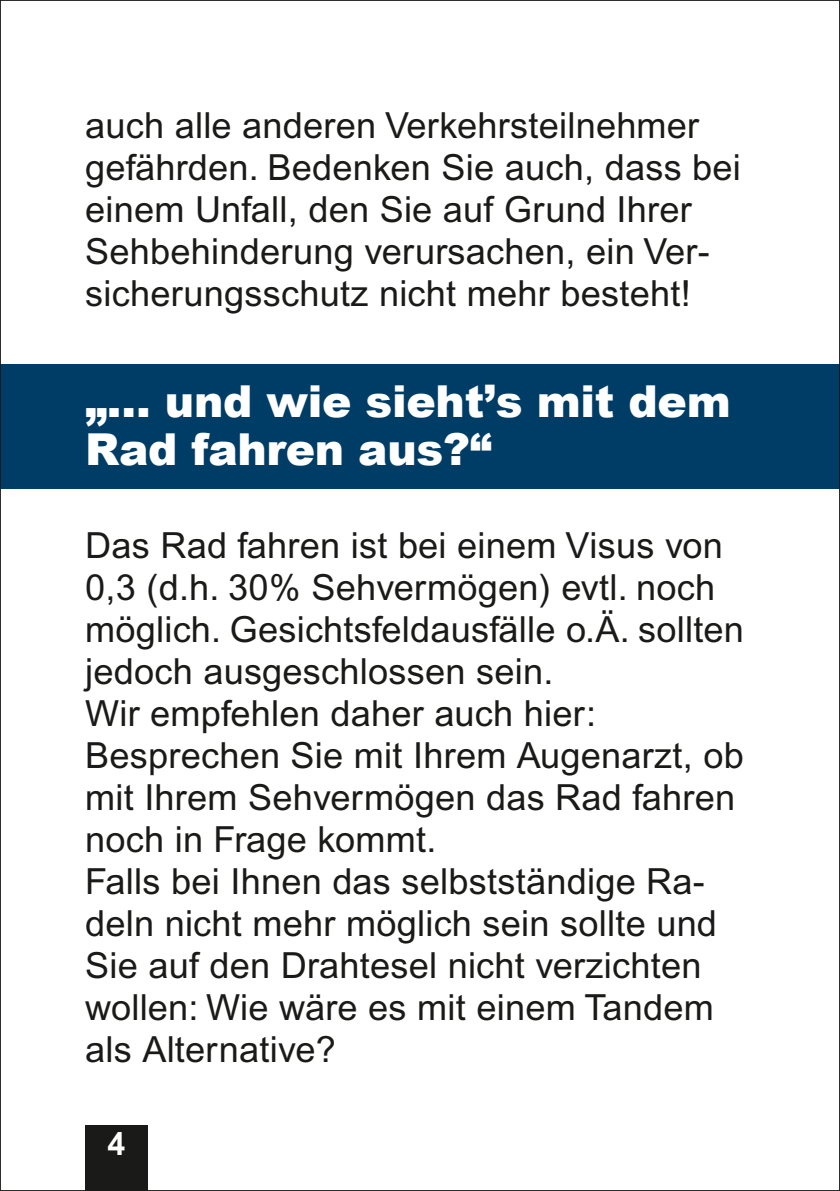
<style>
.page{position:relative;width:840px;height:1191px;background:#fff}
.page>*{position:absolute;margin:0;border:0;box-sizing:border-box;transform-origin:0 0}
.t1{font:900 44px/48px "Arial";letter-spacing:-.005em;color:#fff}
.t2{font:36px/42px "Arial";letter-spacing:.01em;color:#1a1a18}
.t3{font:700 32px "Arial";color:#fff}
</style>
<div class="page">
<div style="left:0;top:364px;width:839px;height:125px;background:#003d66"></div>
<div style="left:85px;top:1125px;width:62px;height:66px;background:#1a1a18"></div>
<p class="t2" style="left:85px;top:105px;width:657px">auch alle anderen Verkehrsteilnehmer gefährden. Bedenken Sie auch, dass bei einem Unfall, den Sie auf Grund Ihrer Sehbehinderung verursachen, ein Ver&shy;sicherungsschutz nicht mehr besteht!</p>
<h2 class="t1" style="left:85px;top:376px;width:646px">„… und wie sieht’s mit dem<br>Rad fahren aus?“</h2>
<p class="t2" style="left:85px;top:525px;width:660px">Das Rad fahren ist bei einem Visus von 0,3 (d.h. 30% Sehvermögen) evtl. noch möglich. Gesichtsfeldausfälle o.Ä. sollten jedoch ausge schlossen sein.<br>Wir empfehlen daher auch hier:<br>Besprechen Sie mit Ihrem Augenarzt, ob mit Ihrem Sehvermögen das Rad fahren noch in Frage kommt.<br>Falls bei Ihnen das selbstständige Ra&shy;deln nicht mehr möglich sein sollte und Sie auf den Draht esel nicht verzichten wollen: Wie wäre es mit einem Tandem als Alternative?</p>
<p class="t3" style="left:107px;top:1125px;width:19px">4</p>
</div>
